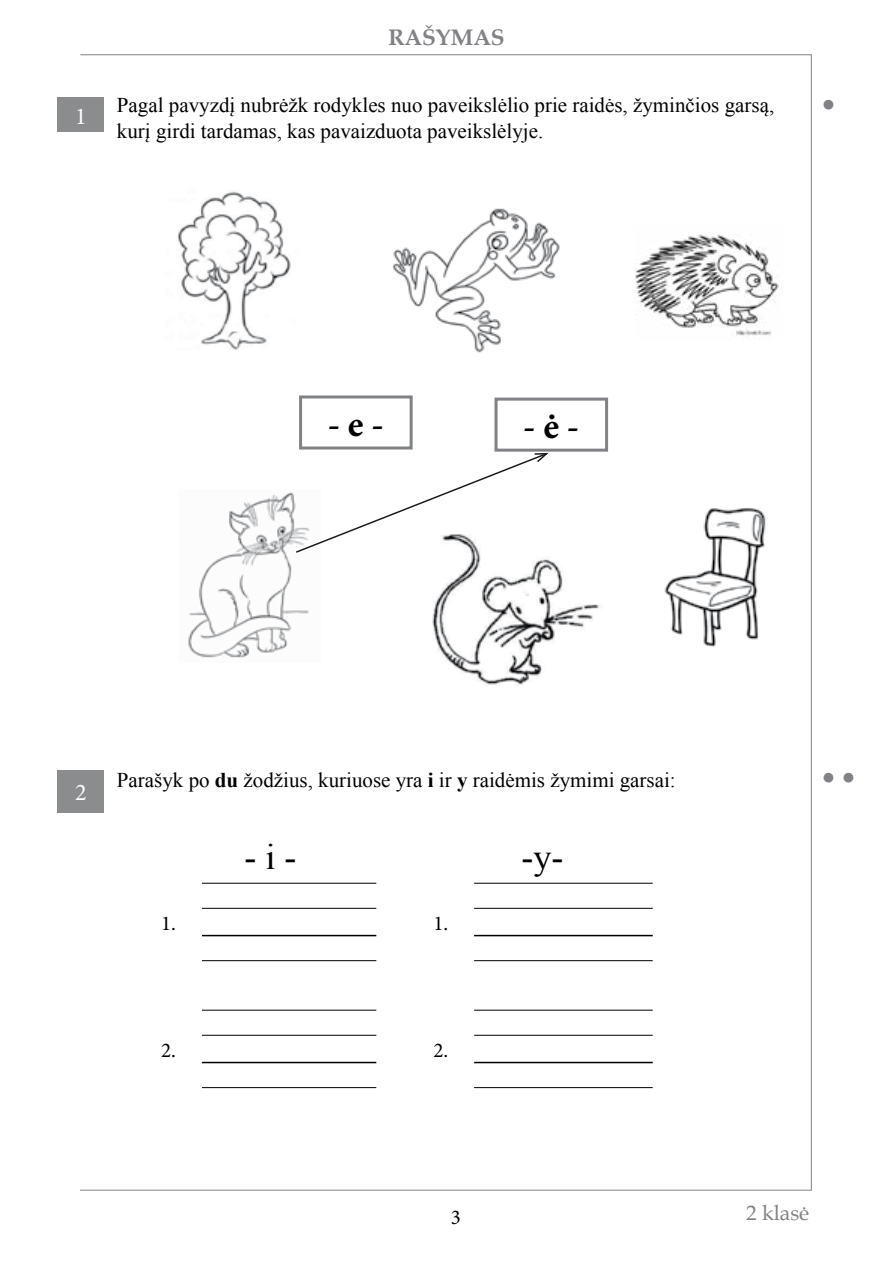
<style>
.page{position:relative;width:893px;height:1263px;background:#fff}
.page>*{position:absolute;margin:0;border:0;box-sizing:border-box;transform-origin:0 0}
.t1{font:36px "Times New Roman";color:#000}
.t2{font:700 36px "Minion Pro";color:#000}
.t3{font:24px "Minion Pro";color:#fff}
.t4{font:700 22.5px "Book Antiqua";color:#808285}
.t5{font:22.5px "Arial";color:#808285}
.t6{font:21px/25.2px "Times New Roman";color:#000}
.t7{font:21px "Minion Pro";color:#000}
.t8{font:21px "Book Antiqua";color:#808285}
.s1{font-weight:700}
</style>
<div class="page">
<hr style="left:80px;top:54px;width:731px;height:1px;background:#808285">
<hr style="left:811px;top:54px;width:1px;height:1136px;background:#808285">
<hr style="left:80px;top:1190px;width:731px;height:1px;background:#808285">
<div style="left:57px;top:98px;width:47px;height:34px;background:#8a8c8e"></div>
<div style="left:57px;top:770px;width:47px;height:43px;background:#8a8c8e"></div>
<hr style="left:202px;top:883px;width:174px;height:1px;background:#000">
<hr style="left:474px;top:883px;width:179px;height:1px;background:#000">
<hr style="left:202px;top:908px;width:174px;height:1px;background:#000">
<hr style="left:474px;top:908px;width:179px;height:1px;background:#000">
<hr style="left:202px;top:960px;width:174px;height:1px;background:#000">
<hr style="left:474px;top:960px;width:179px;height:1px;background:#000">
<hr style="left:202px;top:1010px;width:174px;height:1px;background:#000">
<hr style="left:474px;top:1010px;width:179px;height:1px;background:#000">
<hr style="left:202px;top:1035px;width:174px;height:1px;background:#000">
<hr style="left:474px;top:1035px;width:179px;height:1px;background:#000">
<hr style="left:202px;top:1087px;width:174px;height:1px;background:#000">
<hr style="left:474px;top:1087px;width:179px;height:1px;background:#000">
<hr style="left:202px;top:935px;width:174px;height:1px;background:#000">
<hr style="left:474px;top:935px;width:179px;height:1px;background:#000">
<hr style="left:202px;top:1062px;width:174px;height:1px;background:#000">
<hr style="left:474px;top:1062px;width:179px;height:1px;background:#000">
<img style="left:392px;top:208px;width:168px;height:145px">
<img style="left:432px;top:554px;width:168px;height:131px">
<img style="left:177px;top:191px;width:114px;height:159px">
<img style="left:664px;top:507px;width:102px;height:140px">
<img style="left:188px;top:492px;width:121px;height:166px">
<img style="left:635px;top:234px;width:144px;height:102px">
<div style="left:299px;top:395px;width:114px;height:54px;border:3px solid #808285"></div>
<div style="left:494px;top:398px;width:114px;height:54px;border:3px solid #808285"></div>
<svg style="left:294px;top:452px;width:255px;height:102px"></svg>
<p class="t4" style="left:388px;top:22px;width:118px">RAŠYMAS</p>
<p class="t3" style="left:75px;top:100px;width:13px">1</p>
<p class="t6" style="left:117px;top:92px;width:659px">Pagal pavyzdį nubrėžk rodykles nuo paveikslėlio prie raidės, žyminčios garsą, kurį girdi tardamas, kas pavaizduota paveikslėlyje.</p>
<p class="t5" style="left:822px;top:89px;width:15px">●</p>
<h1 class="t2" style="left:328px;top:399px;width:57px">- e -</h1>
<h1 class="t2" style="left:523px;top:401px;width:57px">- ė -</h1>
<p class="t3" style="left:75px;top:777px;width:13px">2</p>
<p class="t6" style="left:117px;top:767px;width:560px">Parašyk po <span class="s1">du</span> žodžius, kuriuose yra <span class="s1">i</span> ir <span class="s1">y</span> raidėmis žymimi garsai:</p>
<h1 class="t1" style="left:244px;top:832px;width:53px">- i -</h1>
<h1 class="t1" style="left:521px;top:832px;width:43px">-y-</h1>
<p class="t7" style="left:161px;top:909px;width:16px">1.</p>
<p class="t7" style="left:433px;top:909px;width:16px">1.</p>
<p class="t7" style="left:161px;top:1036px;width:16px">2.</p>
<p class="t7" style="left:433px;top:1036px;width:16px">2.</p>
<p class="t7" style="left:451px;top:1203px;width:12px">3</p>
<p class="t5" style="left:822px;top:761px;width:35px">● ●</p>
<p class="t8" style="left:746px;top:1198px;width:64px">2 klasė</p>
</div>
